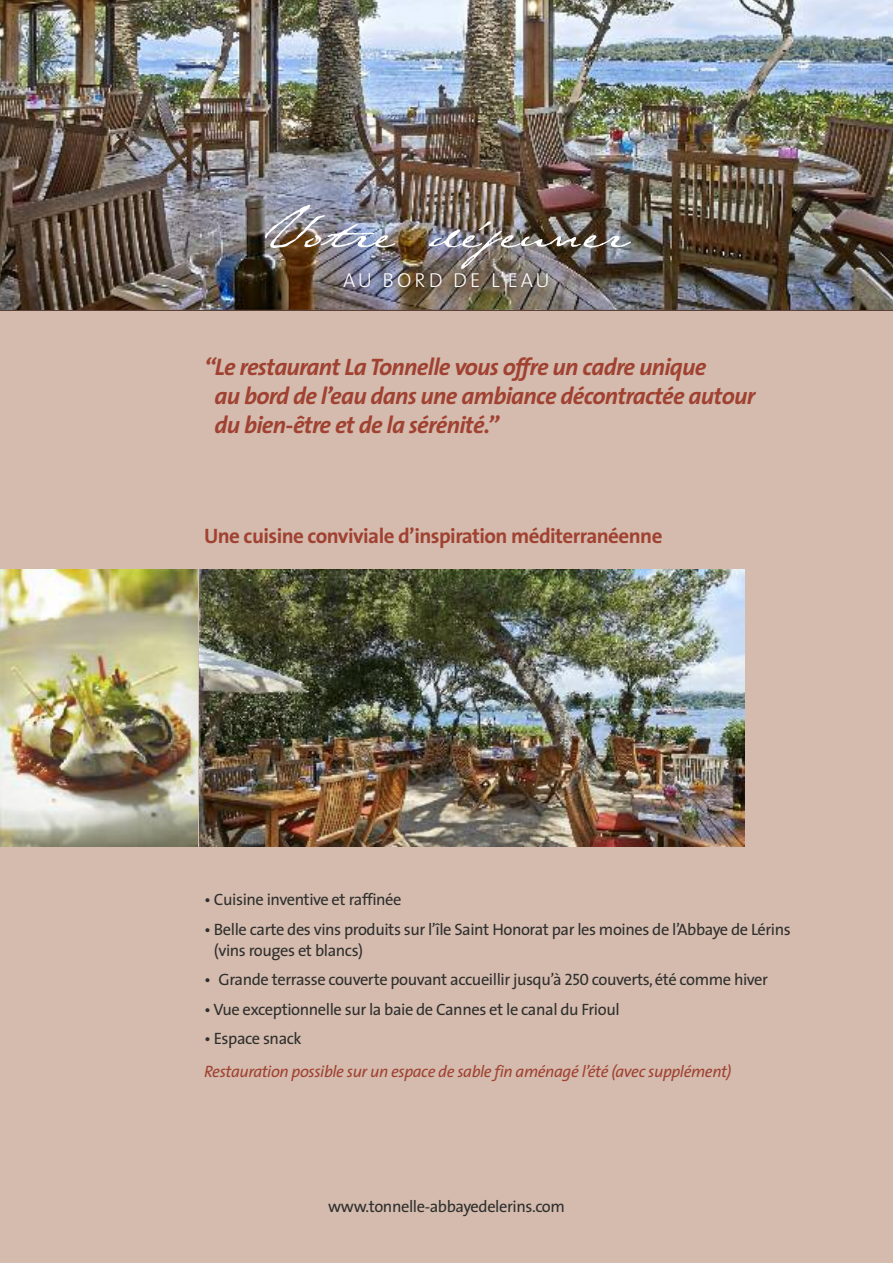
<style>
.page{position:relative;width:893px;height:1263px;background:#d4bbad}
.page>*{position:absolute;margin:0;border:0;box-sizing:border-box;transform-origin:0 0}
.t1{font:62.25px "Texas Hero";color:#fff}
.t2{font:italic 700 24px/28.8px "The Sans";letter-spacing:-.03em;color:#a04131}
.t3{font:700 21px "The Sans";letter-spacing:-.025em;color:#a04131}
.t4{font:300 20.25px "The Sans";letter-spacing:.15em;color:#fff}
.t5{font:16.5px/21px "The Sans";letter-spacing:-.025em;color:#2f2f2e}
.t6{font:italic 16.5px "The Sans";letter-spacing:-.025em;color:#a04131}
.s1{font-family:"The Sans Caps"}
</style>
<div class="page">
<img style="left:0;top:0;width:893px;height:310px">
<img style="left:137px;top:260px;width:621px;height:51px">
<img style="left:0;top:570px;width:198px;height:276px">
<img style="left:200px;top:570px;width:544px;height:276px">
<h1 class="t1" style="left:266px;top:188px;width:362px">Votre déjeuner</h1>
<p class="t4" style="left:343px;top:272px;width:208px">AU BORD DE L’EAU</p>
<h2 class="t2" style="left:215px;top:355px;width:542px;text-indent:-10px">“Le restaurant LaTonnelle vous offre un cadre unique<br>au bord de l’eau dans une ambiance décontractée autour du bien-être et de la sérénité.”</h2>
<p class="t3" style="left:204px;top:528px;width:460px">Une cuisine conviviale d’inspiration méditerranéenne</p>
<p class="t5" style="left:204px;top:891px;width:199px">• Cuisine inventive et raffinée</p>
<p class="t5" style="left:214px;top:920px;width:578px;text-indent:-10px">• Belle carte des vins produits sur l’île Saint Honorat par les moines de l’Abbaye de Lérins (vins rouges et blancs)</p>
<p class="t5" style="left:204px;top:971px;width:565px">• Grande terrasse couverte pouvant accueillir jusqu’à <span class="s1">250</span> couverts,été comme hiver</p>
<p class="t5" style="left:204px;top:1000px;width:417px">• Vue exceptionnelle sur la baie de Cannes et le canal du Frioul</p>
<p class="t5" style="left:204px;top:1030px;width:99px">• Espace snack</p>
<p class="t6" style="left:204px;top:1065px;width:529px">Restauration possible sur un espace de sable fin aménagé l’été (avec supplément)</p>
<p class="t5" style="left:328px;top:1197px;width:238px">www.tonnelle-abbayedelerins.com</p>
</div>
